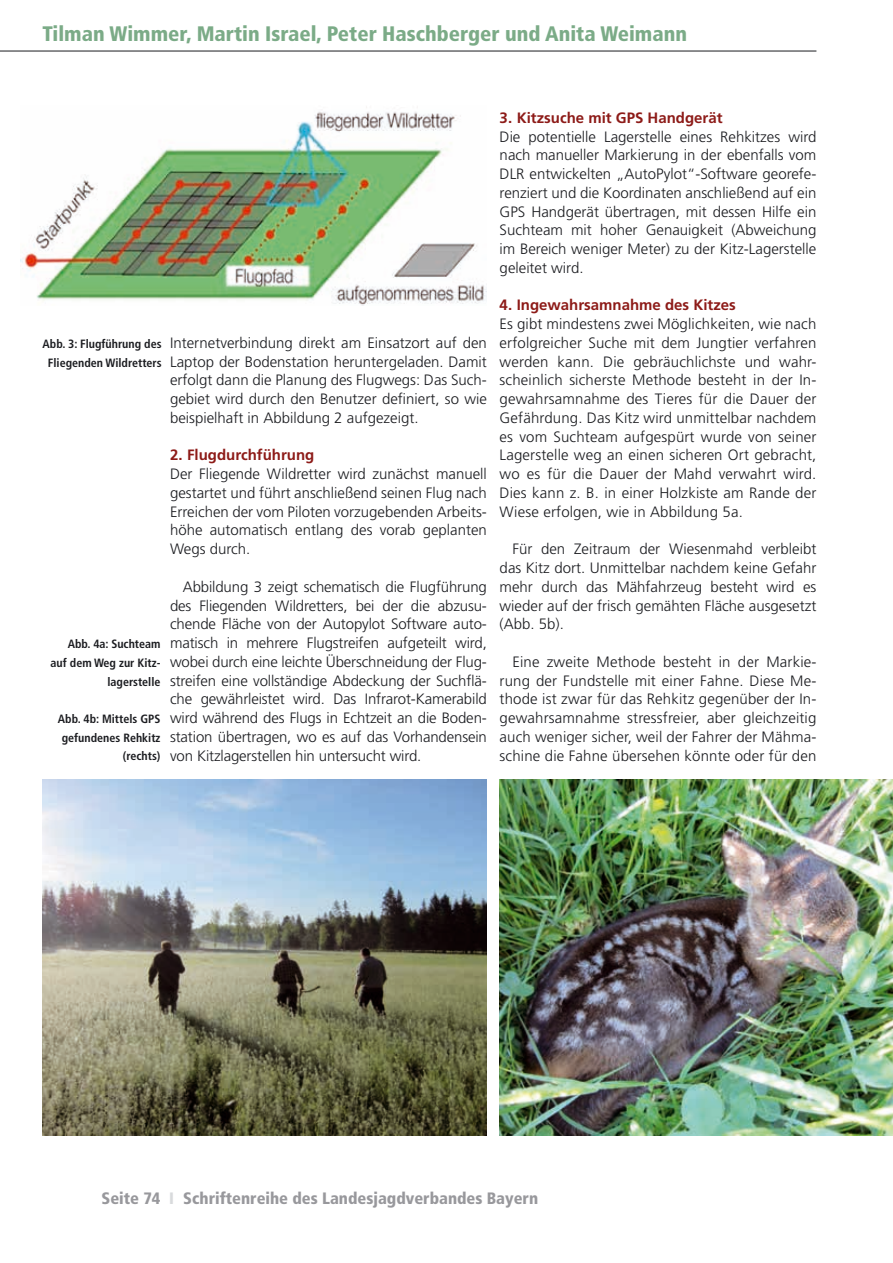
<style>
.page{position:relative;width:893px;height:1263px;background:#fff}
.page>*{position:absolute;margin:0;border:0;box-sizing:border-box;transform-origin:0 0}
.t1{font:900 condensed 21px "Frutiger";color:#7bab87}
.t2{font:900 condensed 16.5px "Frutiger";color:#98989c}
.t3{font:300 15px/18.8px "Frutiger";color:#1b1c20;text-align:justify}
.t4{font:700 15px "Frutiger";color:#8d1b18}
.t5{font:700 condensed 12px/18.8px "Frutiger";color:#1b1c20;text-align:right}
.s1{color:#d8dadc}
</style>
<div class="page">
<hr style="left:0;top:51px;width:816px;height:1px;background:#1b1c20">
<img style="left:21px;top:107px;width:466px;height:198px">
<img style="left:43px;top:779px;width:444px;height:356px">
<img style="left:500px;top:779px;width:393px;height:356px">
<h1 class="t1" style="left:43px;top:21px;width:646px">Tilman Wimmer, Martin Israel, Peter Haschberger und Anita Weimann</h1>
<p class="t5" style="left:43px;top:334px;width:120px;text-align:center">Abb. 3: Flugführung des<br>Fliegenden Wildretters</p>
<p class="t5" style="left:51px;top:634px;width:111px">Abb. 4a: Suchteam auf dem Weg zur Kitz&shy;lagerstelle</p>
<p class="t5" style="left:58px;top:709px;width:104px">Abb. 4b: Mittels GPS gefundenes Rehkitz (rechts)</p>
<p class="t3" style="left:170px;top:333px;width:318px">Internetverbindung direkt am Einsatzort auf den Laptop der Bodenstation heruntergeladen. Damit erfolgt dann die Planung des Flugwegs: Das Such&shy;gebiet wird durch den Benutzer definiert, so wie beispielhaft in Abbildung 2 aufgezeigt.</p>
<p class="t4" style="left:170px;top:446px;width:146px">2. Flugdurchführung</p>
<p class="t3" style="left:170px;top:465px;width:318px">Der Fliegende Wildretter wird zunächst manuell gestartet und führt anschließend seinen Flug nach Erreichen der vom Piloten vorzugebenden Arbeits&shy;höhe automatisch entlang des vorab geplanten Wegs durch.</p>
<p class="t3" style="left:170px;top:577px;width:318px;text-indent:13px">Abbildung 3 zeigt schematisch die Flugführung des Fliegenden Wildretters, bei der die abzusu&shy;chende Fläche von der Autopylot Software auto&shy;matisch in mehrere Flugstreifen aufgeteilt wird, wobei durch eine leichte Überschneidung der Flug&shy;streifen eine vollständige Abdeckung der Suchflä&shy;che gewährleistet wird. Das Infrarot-Kamerabild wird während des Flugs in Echtzeit an die Boden&shy;station übertragen, wo es auf das Vorhandensein von Kitzlagerstellen hin untersucht wird.</p>
<p class="t4" style="left:500px;top:109px;width:224px">3. Kitzsuche mit GPS Handgerät</p>
<p class="t3" style="left:500px;top:127px;width:318px">Die potentielle Lagerstelle eines Rehkitzes wird nach manueller Markierung in der ebenfalls vom DLR entwickelten „AutoPylot“-Software georefe&shy;renziert und die Koordinaten anschließend auf ein GPS Handgerät übertragen, mit dessen Hilfe ein Suchteam mit hoher Genauigkeit (Abweichung im Bereich weniger Meter) zu der Kitz-Lagerstelle geleitet wird.</p>
<p class="t4" style="left:500px;top:296px;width:238px">4. Ingewahrsamnahme des Kitzes</p>
<p class="t3" style="left:500px;top:315px;width:318px">Es gibt mindestens zwei Möglichkeiten, wie nach erfolgreicher Suche mit dem Jungtier verfahren werden kann. Die gebräuchlichste und wahr&shy;scheinlich sicherste Methode besteht in der In&shy;gewahrsamnahme des Tieres für die Dauer der Gefährdung. Das Kitz wird unmittelbar nachdem es vom Suchteam aufgespürt wurde von seiner Lagerstelle weg an einen sicheren Ort gebracht, wo es für die Dauer der Mahd verwahrt wird.<br>Dies kann z. B. in einer Holzkiste am Rande der Wiese erfolgen, wie in Abbildung 5a.</p>
<p class="t3" style="left:500px;top:540px;width:318px;text-indent:13px">Für den Zeitraum der Wiesenmahd verbleibt das Kitz dort. Unmittelbar nachdem keine Gefahr mehr durch das Mähfahrzeug besteht wird es wieder auf der frisch gemähten Fläche ausgesetzt (Abb. 5b).</p>
<p class="t3" style="left:500px;top:652px;width:318px;text-indent:13px">Eine zweite Methode besteht in der Markie&shy;rung der Fundstelle mit einer Fahne. Diese Me&shy;thode ist zwar für das Rehkitz gegenüber der In&shy;gewahrsamnahme stressfreier, aber gleichzeitig auch weniger sicher, weil der Fahrer der Mähma&shy;schine die Fahne übersehen könnte oder für den</p>
<p class="t2" style="left:101px;top:1188px;width:438px">Seite 74 <span class="s1">I</span> Schriftenreihe des Landesjagdverbandes Bayern</p>
</div>
